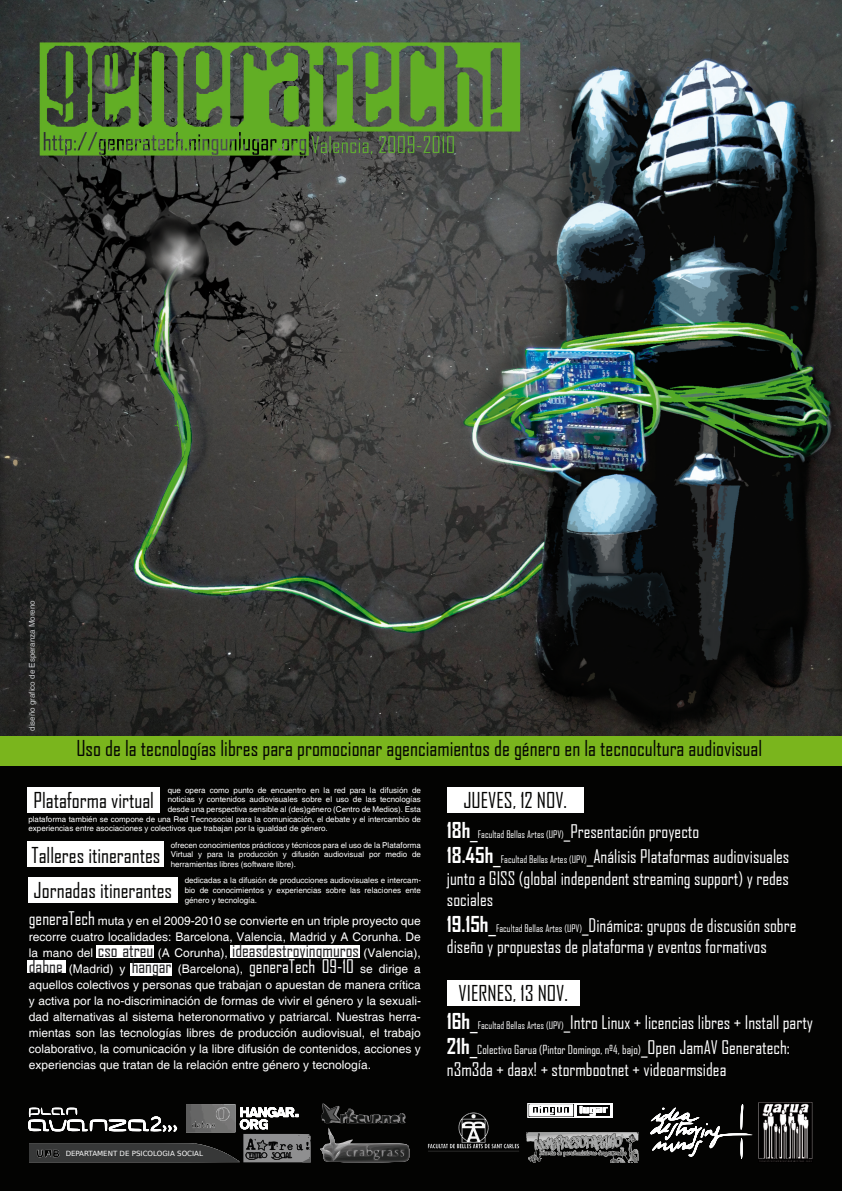
<style>
.page{position:relative;width:842px;height:1191px;background:#fff}
.page>*{position:absolute;margin:0;border:0;box-sizing:border-box;transform-origin:0 0}
.t1{font:21px "Agency FB";color:#030302}
.t2{font:18px/21.6px "Agency FB";color:#fff;text-align:justify}
.t3{font:12px/16px "Helvetica";color:#fff;text-align:justify}
.t4{font:12px "Agency FB";color:#fff}
.t5{font:10px "Agency FB";color:#fff}
.t6{font:8px/9.6px "Helvetica";color:#fff;text-align:justify}
.t7{font:8px "Helvetica";color:#c6c7c9}
.t8{font:7.1px "Bitstream Vera Sans";color:#fff}
.s1{font-weight:700;font-size:21px}
.s2{font-size:21px}
.s3{font-size:18px}
.s4{font-size:10px}
.s5{font-family:"Agency FB";font-size:18px}
.s6{font-family:"Agency FB";font-size:18px;color:#1e1e20}
</style>
<div class="page">
<div style="left:0;top:765px;width:842px;height:426px;background:#030302"></div>
<img style="left:0;top:0;width:842px;height:736px">
<div style="left:96px;top:944px;width:58px;height:13px;background:#fff"></div>
<div style="left:230px;top:944px;width:130px;height:13px;background:#fff"></div>
<div style="left:130px;top:963px;width:42px;height:12px;background:#fff"></div>
<div style="left:28px;top:960px;width:38px;height:12px;background:#fff"></div>
<div style="left:0;top:736px;width:842px;height:29px;background:#7ab51d"></div>
<div style="left:28px;top:787px;width:132px;height:25px;background:#fff"></div>
<div style="left:28px;top:842px;width:136px;height:25px;background:#fff"></div>
<div style="left:447px;top:787px;width:136px;height:25px;background:#fff"></div>
<div style="left:447px;top:980px;width:133px;height:25px;background:#fff"></div>
<div style="left:28px;top:877px;width:150px;height:25px;background:#fff"></div>
<img style="left:759px;top:1101px;width:53px;height:61px">
<svg style="left:527px;top:1132px;width:111px;height:31px;background:#636363"></svg>
<svg style="left:649px;top:1103px;width:103px;height:55px"></svg>
<svg style="left:528px;top:1103px;width:85px;height:14px"></svg>
<svg style="left:28px;top:1104px;width:283px;height:58px;background:#3f3f3f"></svg>
<svg style="left:319px;top:1102px;width:93px;height:60px;background:#252525"></svg>
<img style="left:424px;top:1107px;width:96px;height:49px">
<p class="t7" style="left:27px;top:731px;width:132px;rotate:-90deg">diseño grafico de Esperanza Moreno</p>
<h1 class="t1" style="left:76px;top:736px;width:687px">Uso de la tecnologías libres para promocionar agenciamientos de género en la tecnocultura audiovisual</h1>
<h1 class="t1" style="left:34px;top:787px;width:122px">Plataforma virtual</h1>
<h1 class="t1" style="left:32px;top:842px;width:130px">Talleres itinerantes</h1>
<p class="t6" style="left:168px;top:785px;width:255px">que opera como punto de encuentro en la red para la difusión de</p>
<p class="t6" style="left:168px;top:795px;width:255px">noticias y contenidos audiovisuales sobre el uso de las tecnologías</p>
<p class="t6" style="left:168px;top:804px;width:255px">desde una perspectiva sensible al (des)género (Centro de Medios). Esta</p>
<p class="t6" style="left:28px;top:814px;width:394px">plataforma también se compone de una Red Tecnosocial para la comunicación, el debate y el intercambio de</p>
<p class="t6" style="left:29px;top:824px;width:301px">experiencias entre asociaciones y colectivos que trabajan por la igualdad de género.</p>
<p class="t6" style="left:171px;top:840px;width:252px">ofrecen conocimientos prácticos y técnicos para el uso de la Plataforma Virtual y para la producción y difusión audiovisual por medio de herramientas libres (software libre).</p>
<p class="t6" style="left:185px;top:876px;width:238px">dedicadas a la difusión de producciones audiovisuales e intercam&shy;bio de conocimientos y experiencias sobre las relaciones ente género y tecnología.</p>
<h1 class="t1" style="left:463px;top:787px;width:105px">JUEVES, 12 NOV.</h1>
<p class="t5" style="left:447px;top:828px;width:254px"><span class="s1">18h</span><span class="s2">_</span>Facultad Bellas Artes (UPV)<span class="s3">_Presentación proyecto</span></p>
<h2 class="t2" style="left:447px;top:845px;width:344px"><span class="s1">18.45h</span><span class="s2">_</span><span class="s4">Facultad Bellas Artes (UPV)</span>_Análisis Plataformas audiovisuales junto a GISS (global independent streaming support) y redes sociales</h2>
<h2 class="t2" style="left:447px;top:913px;width:351px"><span class="s1">19.15h</span><span class="s2">_</span><span class="s4">Facultad Bellas Artes (UPV)</span>_Dinámica: grupos de discusión sobre diseño y propuestas de plataforma y eventos formativos</h2>
<h1 class="t1" style="left:34px;top:877px;width:140px">Jornadas itinerantes</h1>
<p class="t3" style="left:29px;top:913px;width:394px"><span class="s5">generaTech</span> muta y en el 2009-2010 se convierte en un triple proyecto que recorre cuatro localidades: Barcelona, Valencia, Madrid y A Corunha. De la mano del <span class="s6">cso atreu</span> (A Corunha), <span class="s6">ideasdestroyingmuros</span> (Valencia), <span class="s6">dabne</span> (Madrid) y <span class="s6">hangar</span> (Barcelona), <span class="s5">generaTech 09-10</span> se dirige a aquellos colectivos y personas que trabajan o apuestan de manera crítica y activa por la no-discriminación de formas de vivir el género y la sexuali&shy;dad alternativas al sistema heteronormativo y patriarcal. Nuestras herra&shy;mientas son las tecnologías libres de producción audiovisual, el trabajo colaborativo, la comunicación y la libre difusión de contenidos, acciones y experiencias que tratan de la relación entre género y tecnología.</p>
<h1 class="t1" style="left:459px;top:980px;width:111px">VIERNES, 13 NOV.</h1>
<h2 class="t2" style="left:447px;top:1011px;width:368px"><span class="s1">16h</span><span class="s2">_</span><span class="s4">Facultad Bellas Artes (UPV)</span>_Intro Linux + licencias libres + Install party</h2>
<p class="t4" style="left:447px;top:1042px;width:344px"><span class="s1">21h</span><span class="s2">_</span>Colectivo Garua (Pintor Domingo, nº4, bajo)<span class="s3">_Open JamAV Generatech:</span></p>
<h2 class="t2" style="left:447px;top:1057px;width:281px">n3m3da + daax! + stormbootnet + videoarmsidea</h2>
<p class="t8" style="left:66px;top:1149px;width:139px">DEPARTAMENT DE PSICOLOGIA SOCIAL</p>
</div>
